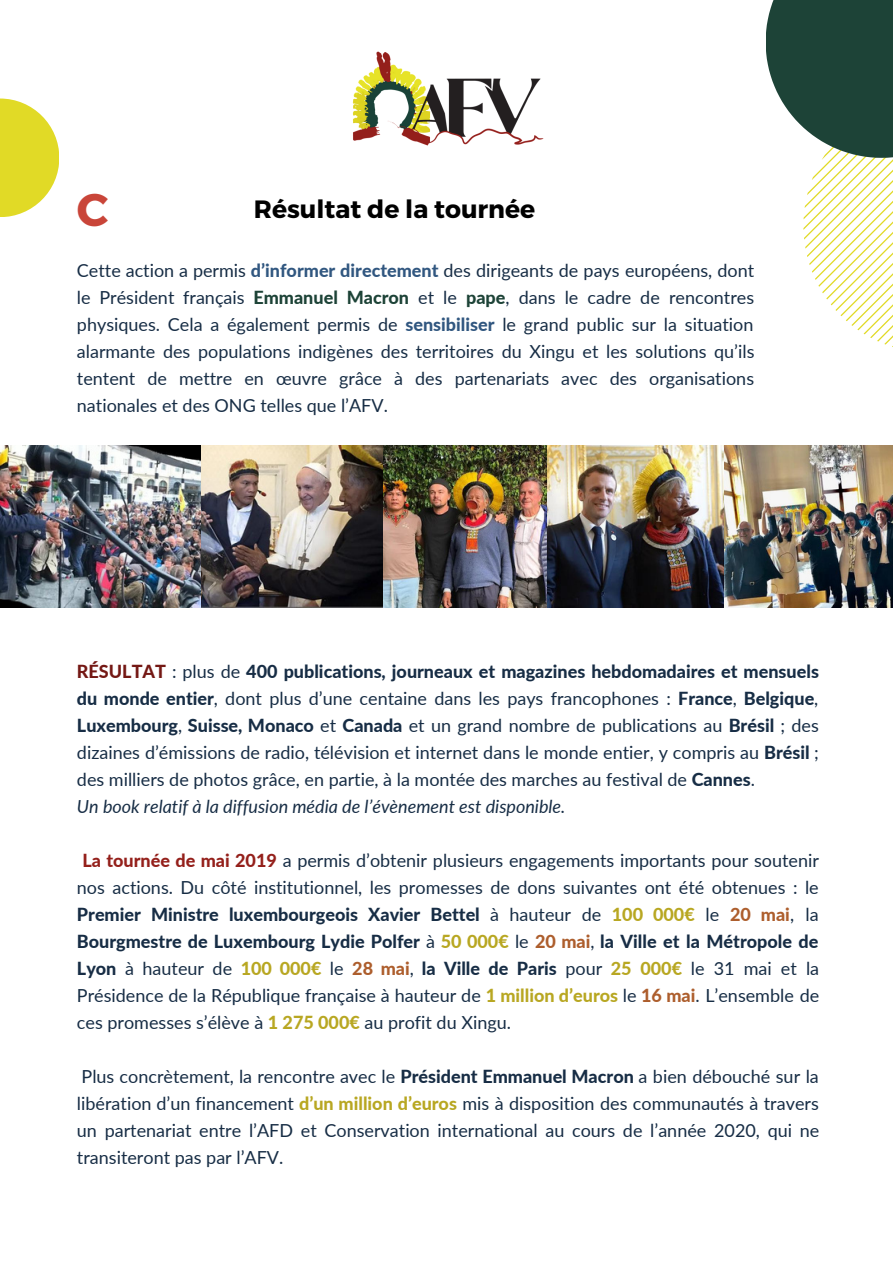
<style>
.page{position:relative;width:893px;height:1264px;background:#fff}
.page>*{position:absolute;margin:0;border:0;box-sizing:border-box;transform-origin:0 0}
.t1{font:700 45.75px "Montserrat";color:#c94539}
.t2{font:700 25.05px "Montserrat";color:#000}
.t3{font:18px/27px "Lato";color:#172d45;text-align:justify}
.t4{font:italic 18px "Lato";color:#172d45}
.s1{font-weight:800;color:#315780}
.s2{font-weight:800;color:#1d4337}
.s3{font-weight:800;color:#741814}
.s4{font-weight:800}
.s5{font-weight:800;color:#94201b}
.s6{font-weight:800;color:#b8a722}
.s7{font-weight:800;color:#ad5e2d}
</style>
<div class="page">
<img style="left:352px;top:51px;width:192px;height:95px">
<svg style="left:803px;top:158px;width:89px;height:187px"></svg>
<svg style="left:0;top:98px;width:59px;height:119px;fill:#e1da26"></svg>
<svg style="left:766px;top:0;width:126px;height:158px;background:#3f5f54"></svg>
<img style="left:0;top:445px;width:724px;height:162px">
<img style="left:724px;top:445px;width:168px;height:162px">
<p class="t1" style="left:77px;top:180px;width:33px">C</p>
<p class="t2" style="left:254px;top:193px;width:283px">Résultat de la tournée</p>
<p class="t3" style="left:77px;top:256px;width:679px">Cette action a permis <span class="s1">d’informer directement</span> des dirigeants de pays européens, dont le Président français <span class="s2">Emmanuel Macron</span> et le <span class="s2">pape</span>, dans le cadre de rencontres physiques. Cela a également permis de <span class="s1">sensibiliser</span> le grand public sur la situation alarmante des populations indigènes des territoires du Xingu et les solutions qu’ils tentent de mettre en œuvre grâce à des partenariats avec des organisations nationales et des ONG telles que l’AFV.</p>
<p class="t3" style="left:77px;top:657px;width:743px"><span class="s3">RÉSULTAT</span> : plus de <span class="s4">400 publications, journeaux et magazines hebdomadaires et mensuels du monde entier</span>, dont plus d’une centaine dans les pays francophones : <span class="s4">France</span>, <span class="s4">Belgique</span>, <span class="s4">Luxembourg</span>, <span class="s4">Suisse, Monaco</span> et <span class="s4">Canada</span> et un grand nombre de publications au <span class="s4">Brésil</span> ; des dizaines d’émissions de radio, télévision et internet dans le monde entier, y compris au <span class="s4">Brésil</span> ; des milliers de photos grâce, en partie, à la montée des marches au festival de <span class="s4">Cannes</span>.</p>
<p class="t4" style="left:77px;top:795px;width:490px">Un book relatif à la diffusion média de l’évènement est disponible.</p>
<p class="t3" style="left:77px;top:846px;width:743px"><span class="s5">La tournée de mai 2019</span> a permis d’obtenir plusieurs engagements importants pour soutenir nos actions. Du côté institutionnel, les promesses de dons suivantes ont été obtenues : le <span class="s4">Premier Ministre luxembourgeois Xavier Bettel</span> à hauteur de <span class="s6">100 000€</span> le <span class="s7">20 mai</span>, la <span class="s4">Bourgmestre de Luxembourg Lydie Polfer</span> à <span class="s6">50 000€</span> le <span class="s7">20 mai</span>, <span class="s4">la Ville et la Métropole de Lyon</span> à hauteur de <span class="s6">100 000€</span> le <span class="s7">28 mai</span>, <span class="s4">la Ville de Paris</span> pour <span class="s6">25 000€</span> le 31 mai et la Présidence de la République française à hauteur de <span class="s6">1 million d’euros</span> le <span class="s7">16 mai</span>. L’ensemble de ces promesses s’élève à <span class="s6">1 275 000€</span> au profit du Xingu.</p>
<p class="t3" style="left:77px;top:1062px;width:743px">Plus concrètement, la rencontre avec le <span class="s4">Président Emmanuel Macron</span> a bien débouché sur la libération d’un financement <span class="s6">d’un million d’euros</span> mis à disposition des communautés à travers un partenariat entre l’AFD et Conservation international au cours de l’année 2020, qui ne transiteront pas par l’AFV.</p>
</div>
